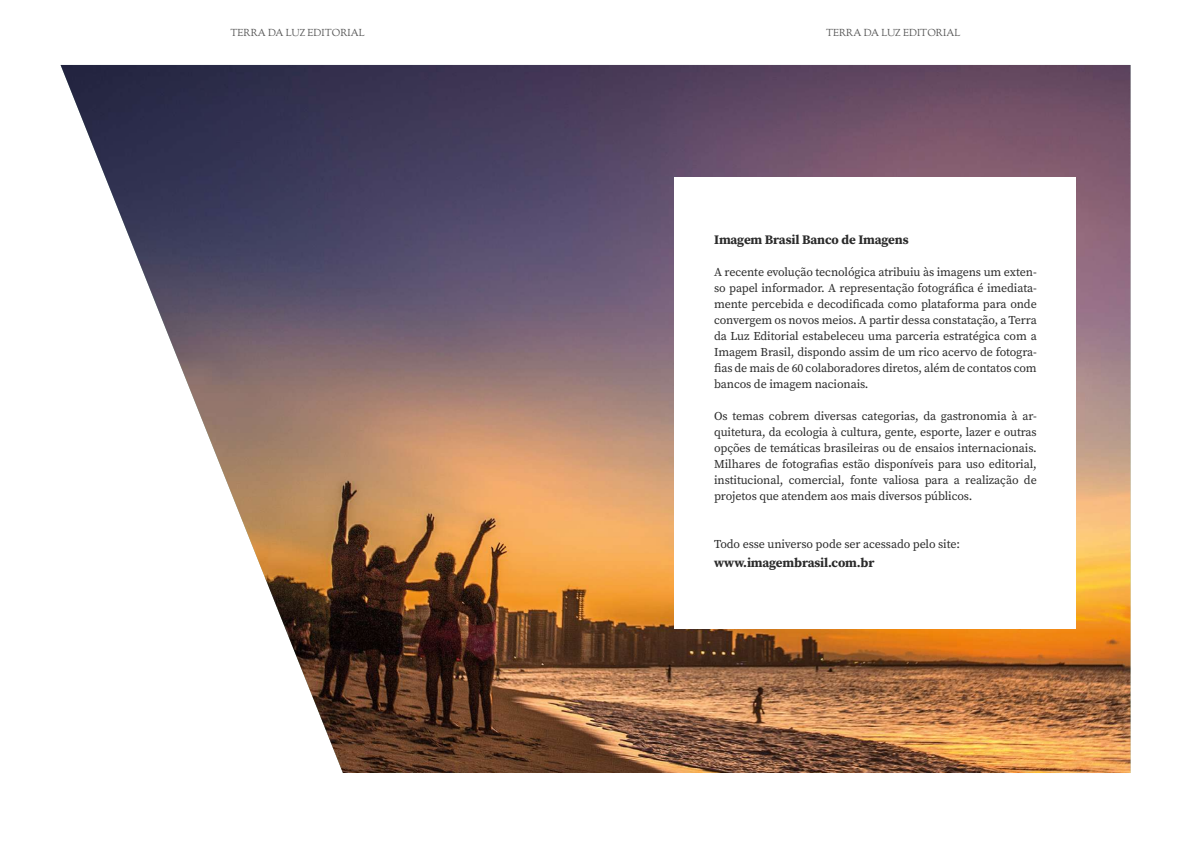
<style>
.page{position:relative;width:1191px;height:842px;background:#fff}
.page>*{position:absolute;margin:0;border:0;box-sizing:border-box;transform-origin:0 0}
.t1{font:700 13px "Source Serif Pro";letter-spacing:-.01em;color:#2b2b2b}
.t2{font:12px/16px "Source Serif Pro";letter-spacing:-.01em;color:#2b2b2b;text-align:justify}
.t3{font:10px "OFL Goudy St M";color:#575757}
</style>
<div class="page">
<img style="left:61px;top:65px;width:1069px;height:708px">
<div style="left:674px;top:177px;width:401px;height:451px;background:#fff"></div>
<p class="t3" style="left:230px;top:27px;width:136px">TERRA DA LUZ EDITORIAL</p>
<p class="t3" style="left:826px;top:27px;width:136px">TERRA DA LUZ EDITORIAL</p>
<p class="t1" style="left:714px;top:231px;width:196px">Imagem Brasil Banco de Imagens</p>
<p class="t2" style="left:714px;top:264px;width:324px">A recente evolução tecnológica atribuiu às imagens um exten&shy;so papel informador. A representação fotográfica é imediata&shy;mente percebida e decodificada como plataforma para onde convergem os novos meios. A partir dessa constatação, a Terra da Luz Editorial estabeleceu uma parceria estratégica com a Imagem Brasil, dispondo assim de um rico acervo de fotogra&shy;fias de mais de 60 colaboradores diretos, além de contatos com bancos de imagem nacionais.</p>
<p class="t2" style="left:714px;top:408px;width:324px">Os temas cobrem diversas categorias, da gastronomia à ar&shy;quitetura, da ecologia à cultura, gente, esporte, lazer e outras opções de temáticas brasileiras ou de ensaios internacionais.<br>Milhares de fotografias estão disponíveis para uso editorial, institucional, comercial, fonte valiosa para a realização de projetos que atendem aos mais diversos públicos.</p>
<p class="t2" style="left:714px;top:536px;width:247px">Todo esse universo pode ser acessado pelo site:</p>
<p class="t1" style="left:714px;top:553px;width:162px">www.imagembrasil.com.br</p>
</div>
